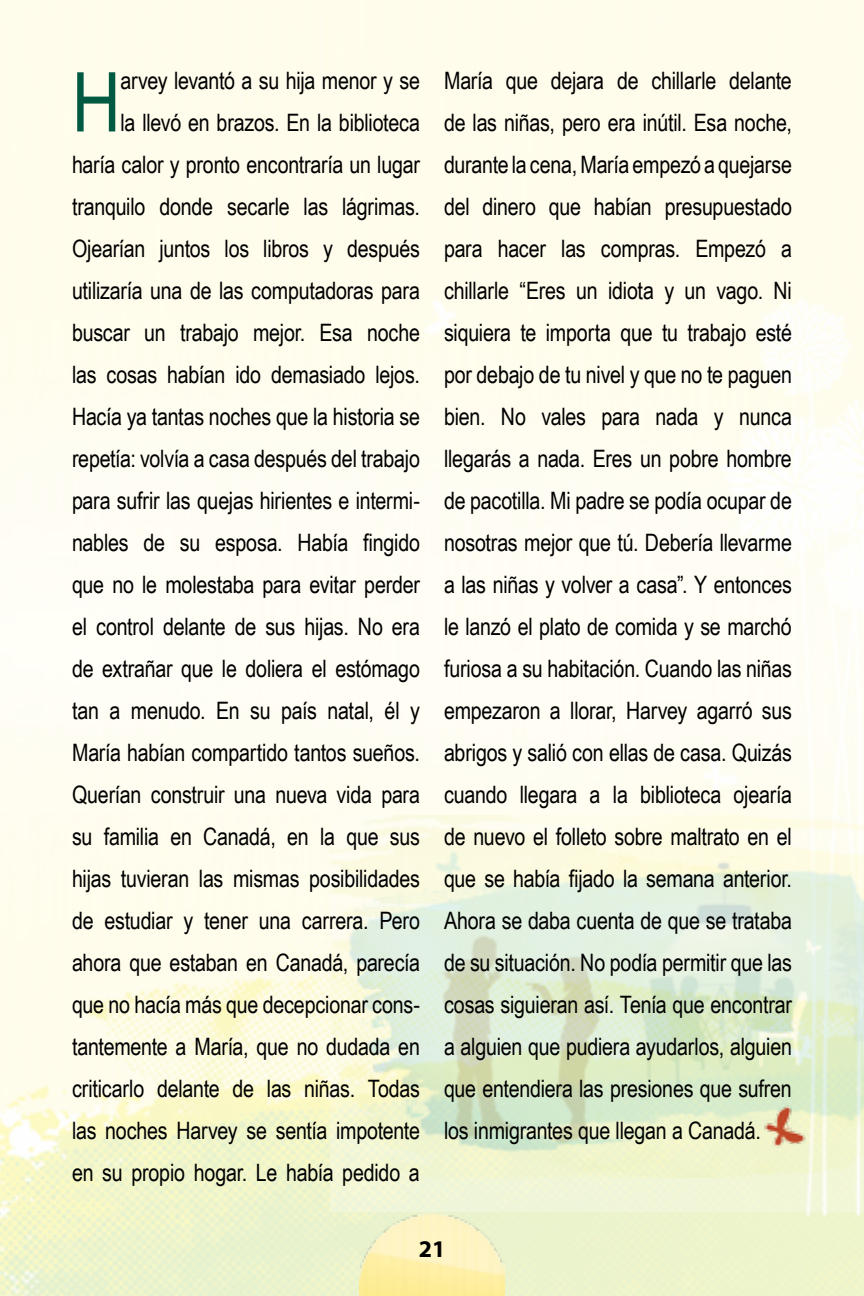
<style>
.page{position:relative;width:864px;height:1296px;background:#fff}
.page>*{position:absolute;margin:0;border:0;box-sizing:border-box;transform-origin:0 0}
.CA-Vignettes-01a{font:82.6px "Arial Narrow";color:#005941}
.CA-Vignettes-01a-2{font:24px/42px "Arial Narrow";letter-spacing:-.01em;color:#000;text-align:right}
.t1{font:700 24px "Myriad Pro";color:#000}
</style>
<div class="page">
<img style="left:0;top:0;width:864px;height:1296px">
<img style="left:330px;top:815px;width:534px;height:396px">
<img style="left:360px;top:1214px;width:144px;height:82px">
<img style="left:750px;top:1094px;width:70px;height:66px">
<p class="CA-Vignettes-01a-2" style="left:72px;top:59px;width:350px">arvey levantó a su hija menor y se<br>la llevó en brazos. En la biblioteca haría calor y pronto encontraría un lugar tranquilo donde secarle las lágrimas.<br>Ojearían juntos los libros y después utilizaría una de las computadoras para buscar un trabajo mejor. Esa noche las cosas habían ido demasiado lejos.<br>Hacía ya tantas noches que la historia se repetía: volvía a casa después del trabajo para sufrir las quejas hirientes e intermi&shy;nables de su esposa. Había fingido que no le molestaba para evitar perder el control delante de sus hijas. No era de extrañar que le doliera el estómago tan a menudo. En su país natal, él y María habían compartido tantos sueños.<br>Querían construir una nueva vida para su familia en Canadá, en la que sus hijas tuvieran las mismas posibilidades de estudiar y tener una carrera. Pero ahora que estaban en Canadá, parecía que no hacía más que decepcionar cons&shy;tantemente a María, que no dudada en criticarlo delante de las niñas. Todas las noches Harvey se sentía impotente en su propio hogar. Le había pedido a</p>
<p class="CA-Vignettes-01a-2" style="left:444px;top:59px;width:350px;text-align:justify">María que dejara de chillarle delante de las niñas, pero era inútil. Esa noche, durante la cena, María empezó a quejarse del dinero que habían presupuestado para hacer las compras. Empezó a chillarle “Eres un idiota y un vago. Ni siquiera te importa que tu trabajo esté por debajo de tu nivel y que no te paguen bien. No vales para nada y nunca llegarás a nada. Eres un pobre hombre de pacotilla. Mi padre se podía ocupar de nosotras mejor que tú. Debería llevarme a las niñas y volver a casa”. Y entonces le lanzó el plato de comida y se marchó furiosa a su habitación. Cuando las niñas empezaron a llorar, Harvey agarró sus abrigos y salió con ellas de casa. Quizás cuando llegara a la biblioteca ojearía de nuevo el folleto sobre maltrato en el que se había fijado la semana anterior.<br>Ahora se daba cuenta de que se trataba de su situación. No podía permitir que las cosas siguieran así. Tenía que encontrar a alguien que pudiera ayudarlos, alguien que entendiera las presiones que sufren los inmigrantes que llegan a Canadá.</p>
<p class="CA-Vignettes-01a" style="left:72px;top:42px;width:50px">H</p>
<p class="t1" style="left:419px;top:1233px;width:28px">21</p>
</div>
